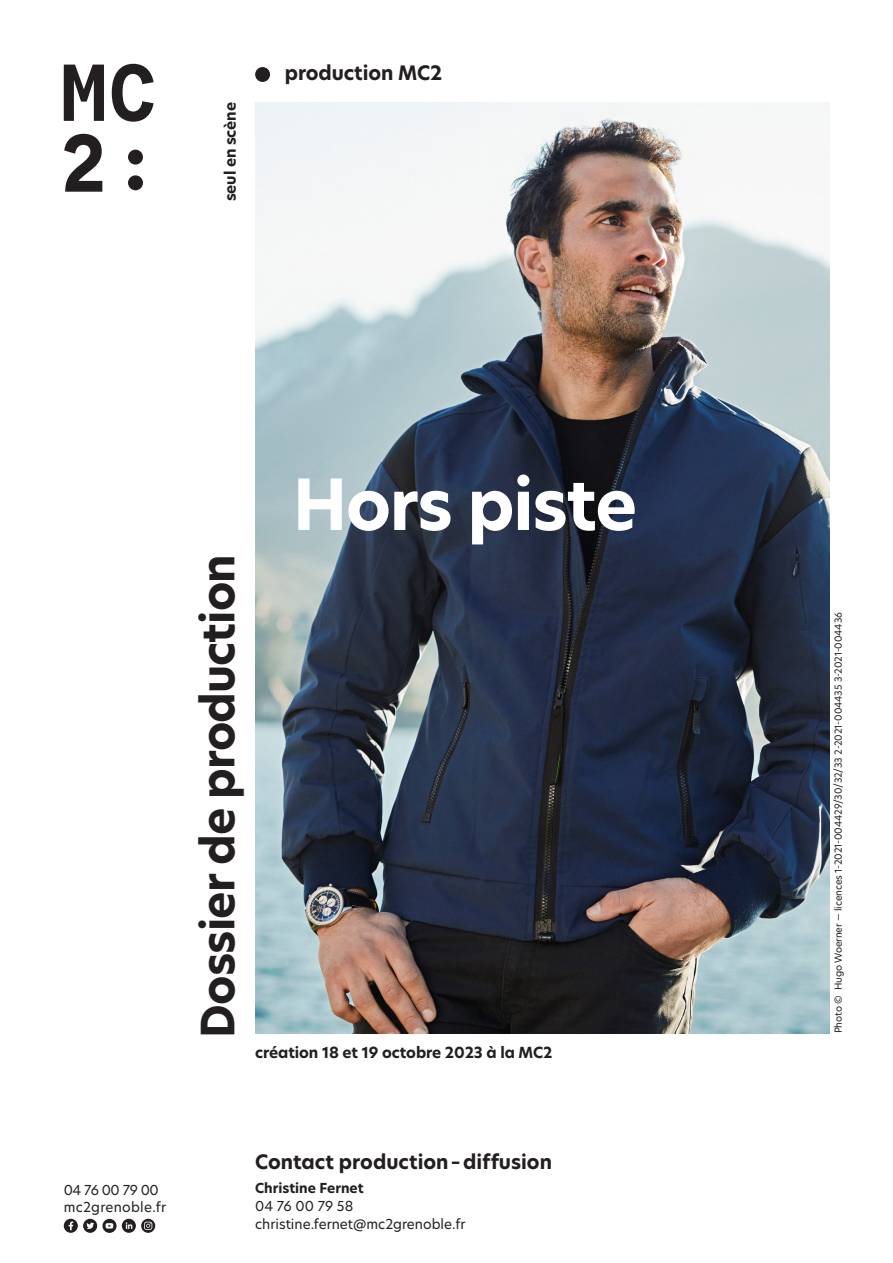
<style>
.page{position:relative;width:893px;height:1263px;background:#fff}
.page>*{position:absolute;margin:0;border:0;box-sizing:border-box;transform-origin:0 0}
.Titre{font:700 69px "New Hero";letter-spacing:-.02em;color:#fff}
.Titre-2{font:700 45px "New Hero";letter-spacing:-.02em;color:#231f20}
.TITRE-petit-A4{font:700 19.5px "New Hero";color:#231f20}
.Auteurs-petit{font:700 19.5px "New Hero";letter-spacing:-.005em;color:#231f20}
.Texte-courant{font:700 15px "New Hero";letter-spacing:-.005em;color:#231f20}
.TEXTE-Courant-A4{font:13.5px "New Hero";color:#231f20}
.TEXTE-Courant-A4-2{font:700 13.5px "New Hero";color:#231f20}
.TEXTE-Courant-A4-3{font:13.5px "New Hero";letter-spacing:.02em;color:#231f20}
.t1{font:9.6px "New Hero";letter-spacing:-.01em;color:#231f20}
</style>
<div class="page">
<svg style="left:64px;top:1219px;width:91px;height:14px"></svg>
<img style="left:255px;top:102px;width:574px;height:931px">
<svg style="left:64px;top:65px;width:40px;height:56px"></svg>
<svg style="left:112px;top:64px;width:42px;height:58px"></svg>
<svg style="left:64px;top:134px;width:38px;height:58px"></svg>
<div style="left:128px;top:150px;width:15px;height:15px;background:#231f20;border-radius:50%"></div>
<div style="left:128px;top:175px;width:15px;height:15px;background:#231f20;border-radius:50%"></div>
<div style="left:255px;top:67px;width:15px;height:15px;background:#231f20;border-radius:50%"></div>
<p class="Texte-courant" style="left:220px;top:201px;width:101px;rotate:-90deg">seul en scène</p>
<p class="Auteurs-petit" style="left:285px;top:60px;width:159px">production MC2</p>
<p class="Titre-2" style="left:187px;top:1037px;width:485px;rotate:-90deg">Dossier de production</p>
<p class="Titre" style="left:293px;top:458px;width:346px">Hors piste</p>
<p class="Texte-courant" style="left:255px;top:1042px;width:299px">création 18 et 19 octobre 2023 à la MC2</p>
<p class="TEXTE-Courant-A4" style="left:64px;top:1181px;width:96px">04 76 00 79 00</p>
<p class="TEXTE-Courant-A4-3" style="left:64px;top:1197px;width:104px">mc2grenoble.fr</p>
<p class="TITRE-petit-A4" style="left:255px;top:1149px;width:298px">Contact production–diffusion</p>
<p class="TEXTE-Courant-A4-2" style="left:255px;top:1179px;width:110px">Christine Fernet</p>
<p class="TEXTE-Courant-A4" style="left:255px;top:1197px;width:100px">04 76 00 79 58</p>
<p class="TEXTE-Courant-A4" style="left:255px;top:1215px;width:212px">christine.fernet@mc2grenoble.fr</p>
<p class="t1" style="left:832px;top:1033px;width:423px;rotate:-90deg">Photo © Hugo Woerner — licences 1-2021-004429/30/32/33 2-2021-004435 3-2021-004436</p>
</div>
